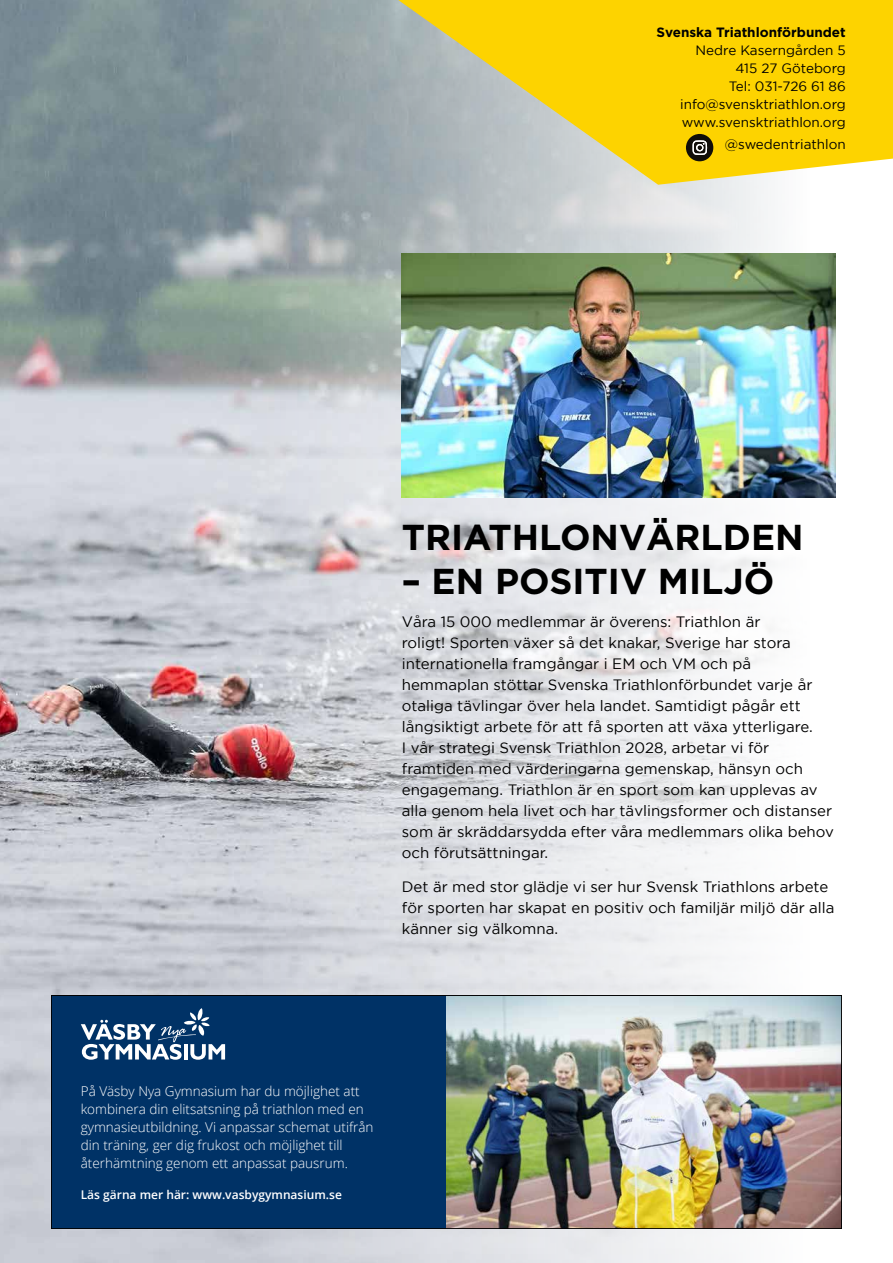
<style>
.page{position:relative;width:893px;height:1263px;background:#fff}
.page>*{position:absolute;margin:0;border:0;box-sizing:border-box;transform-origin:0 0}
.t1{font:700 36px "Gotham";color:#000}
.t2{font:15px/21px "Gotham";color:#000}
.t3{font:300 13.5px/18px "Open Sans";color:#fff}
.t4{font:13.5px/18px "Gotham";color:#000;text-align:right}
.t5{font:700 13.5px "Gotham";color:#000}
.t6{font:600 12px "Open Sans";color:#fff}
</style>
<div class="page">
<img style="left:0;top:0;width:836px;height:1263px">
<img style="left:402px;top:253px;width:434px;height:244px">
<div style="left:51px;top:995px;width:791px;height:234px;background:#003266"></div>
<img style="left:446px;top:997px;width:394px;height:230px">
<svg style="left:81px;top:1008px;width:144px;height:52px"></svg>
<div style="left:51px;top:995px;width:791px;height:234px;border:1px solid #000"></div>
<svg style="left:398px;top:0;width:495px;height:185px;background:#e9ce3d"></svg>
<img style="left:0;top:876px;width:1px;height:387px">
<div style="left:686px;top:134px;width:27px;height:27px;background:#100e09;border-radius:50%"></div>
<svg style="left:692px;top:140px;width:15px;height:15px"></svg>
<p class="t5" style="left:657px;top:24px;width:191px">Svenska Triathlonförbundet</p>
<p class="t4" style="left:680px;top:41px;width:167px">Nedre Kaserngården 5<br>415 27 Göteborg<br>Tel: 031-726 61 86 info@svensktriathlon.org www.svensktriathlon.org</p>
<p class="t4" style="left:725px;top:135px;width:122px">@swedentriathlon</p>
<h1 class="t1" style="left:402px;top:517px;width:403px">TRIATHLONVÄRLDEN</h1>
<h1 class="t1" style="left:402px;top:560px;width:374px">– EN POSITIV MILJÖ</h1>
<p class="t2" style="left:402px;top:611px;width:433px">Våra 15 000 medlemmar är överens: Triathlon är<br>roligt! Sporten växer så det knakar, Sverige har stora internationella framgångar i EM och VM och på hemmaplan stöttar Svenska Triathlonförbundet varje år otaliga tävlingar över hela landet. Samtidigt pågår ett långsiktigt arbete för att få sporten att växa ytterligare.<br>I vår strategi Svensk Triathlon 2028, arbetar vi för framtiden med värderingarna gemenskap, hänsyn och engagemang. Triathlon är en sport som kan upplevas av alla genom hela livet och har tävlingsformer och distanser som är skräddarsydda efter våra medlemmars olika behov och förutsättningar.</p>
<p class="t2" style="left:402px;top:876px;width:434px">Det är med stor glädje vi ser hur Svensk Triathlons arbete för sporten har skapat en positiv och familjär miljö där alla känner sig välkomna.</p>
<p class="t3" style="left:81px;top:1081px;width:294px">På Väsby Nya Gymnasium har du möjlighet att kombinera din elitsatsning på triathlon med en gymnasieutbildning. Vi anpassar schemat utifrån din träning, ger dig frukost och möjlighet till återhämtning genom ett anpassat pausrum.</p>
<p class="t6" style="left:81px;top:1186px;width:263px">Läs gärna mer här: www.vasbygymnasium.se</p>
</div>
